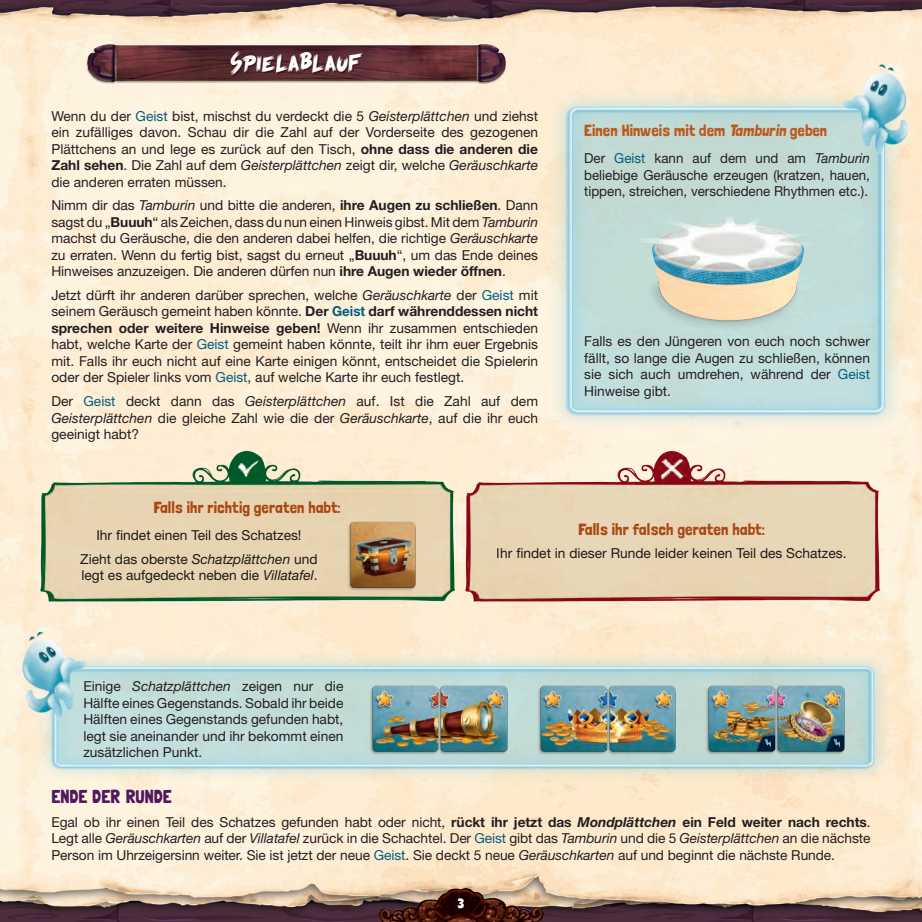
<style>
.page{position:relative;width:922px;height:922px;background:#fff}
.page>*{position:absolute;margin:0;border:0;box-sizing:border-box;transform-origin:0 0}
.t1{font:18.75px "Londrina Solid";color:#4f1a5d}
.t2{font:17.5px "Ariston Comic Demo";color:#fff}
.t3{font:16.38px "Londrina Solid";color:#bb581e}
.t4{font:16.25px "Londrina Solid";color:#bb581e}
.t5{font:13.75px/16.5px "Helvetica Neue LT Std";color:#231f20;text-align:justify}
.t6{font:13.75px "Scream Again";letter-spacing:-.04em;color:#fff}
.s1{color:#005f7d}
.s2{font-style:italic}
.s3{font-weight:700}
.s4{font-weight:700;color:#005f7d}
.s5{font-weight:700;font-style:italic}
</style>
<div class="page">
<img style="left:0;top:0;width:921px;height:921px">
<img style="left:0;top:161px;width:59px;height:760px">
<img style="left:79px;top:36px;width:436px;height:54px">
<div style="left:232px;top:52px;width:132px;height:24px;background:#3b0f1a;opacity:.75"></div>
<img style="left:31px;top:445px;width:425px;height:164px">
<img style="left:456px;top:445px;width:434px;height:164px">
<img style="left:344px;top:515px;width:78px;height:78px">
<img style="left:542px;top:89px;width:368px;height:342px">
<img style="left:817px;top:49px;width:104px;height:126px">
<img style="left:31px;top:647px;width:864px;height:139px">
<img style="left:366px;top:679px;width:68px;height:78px">
<img style="left:534px;top:679px;width:69px;height:78px">
<img style="left:702px;top:679px;width:69px;height:78px">
<img style="left:434px;top:679px;width:79px;height:78px">
<img style="left:603px;top:679px;width:78px;height:78px">
<img style="left:771px;top:679px;width:78px;height:78px">
<img style="left:0;top:606px;width:120px;height:140px">
<img style="left:617px;top:215px;width:217px;height:130px">
<img style="left:374px;top:882px;width:177px;height:39px">
<p class="t6" style="left:230px;top:55px;width:134px">Spielablauf</p>
<p class="t5" style="left:51px;top:107px;width:488px">Wenn du der <span class="s1">Geist</span> bist, mischst du verdeckt die 5 <span class="s2">Geisterplättchen</span> und ziehst ein zufälliges davon. Schau dir die Zahl auf der Vorderseite des gezogenen Plättchens an und lege es zurück auf den Tisch, <span class="s3">ohne dass die anderen die Zahl sehen</span>. Die Zahl auf dem <span class="s2">Geisterplättchen</span> zeigt dir, welche <span class="s2">Geräuschkarte </span>die anderen erraten müssen.</p>
<p class="t5" style="left:51px;top:197px;width:488px">Nimm dir das <span class="s2">Tamburin</span> und bitte die anderen, <span class="s3">ihre Augen zu schließen</span>. Dann sagst du „<span class="s3">Buuuh</span>“ als Zeichen, dass du nun einen Hinweis gibst. Mit dem <span class="s2">Tamburin </span>machst du Geräusche, die den anderen dabei helfen, die richtige <span class="s2">Geräuschkarte </span>zu erraten. Wenn du fertig bist, sagst du erneut „<span class="s3">Buuuh</span>“, um das Ende deines Hinweises anzuzeigen. Die anderen dürfen nun <span class="s3">ihre Augen wieder öffnen</span>.</p>
<p class="t5" style="left:51px;top:286px;width:488px">Jetzt dürft ihr anderen darüber sprechen, welche <span class="s2">Geräuschkarte</span> der <span class="s1">Geist</span> mit seinem Geräusch gemeint haben könnte. <span class="s3">Der</span> <span class="s4">Geist</span> <span class="s3">darf währenddessen nicht sprechen oder weitere Hinweise geben!</span> Wenn ihr zusammen entschieden habt, welche Karte der <span class="s1">Geist</span> gemeint haben könnte, teilt ihr ihm euer Ergebnis mit. Falls ihr euch nicht auf eine Karte einigen könnt, entscheidet die Spielerin oder der Spieler links vom <span class="s1">Geist</span>, auf welche Karte ihr euch festlegt.</p>
<p class="t5" style="left:51px;top:392px;width:488px">Der <span class="s1">Geist</span> deckt dann das <span class="s2">Geisterplättchen</span> auf. Ist die Zahl auf dem <span class="s2">Geisterplättchen</span> die gleiche Zahl wie die der <span class="s2">Geräuschkarte</span>, auf die ihr euch geeinigt habt?</p>
<p class="t4" style="left:584px;top:121px;width:244px">Einen Hinweis mit dem Tamburin geben</p>
<p class="t5" style="left:584px;top:150px;width:287px">Der <span class="s1">Geist</span> kann auf dem und am <span class="s2">Tamburin </span>beliebige Geräusche erzeugen (kratzen, hauen, tippen, streichen, verschiedene Rhythmen etc.).</p>
<p class="t5" style="left:584px;top:332px;width:287px">Falls es den Jüngeren von euch noch schwer fällt, so lange die Augen zu schließen, können sie sich auch umdrehen, während der <span class="s1">Geist </span>Hinweise gibt.</p>
<p class="t4" style="left:154px;top:497px;width:188px">Falls ihr richtig geraten habt:</p>
<p class="t5" style="left:80px;top:523px;width:239px;line-height:23.8px;text-align:center">Ihr findet einen Teil des Schatzes!<br>Zieht das oberste <span class="s2">Schatzplättchen</span> und</p>
<p class="t5" style="left:81px;top:567px;width:238px">legt es aufgedeckt neben die <span class="s2">Villatafel</span>.</p>
<p class="t5" style="left:83px;top:677px;width:261px">Einige <span class="s2">Schatzplättchen</span> zeigen nur die Hälfte eines Gegenstands. Sobald ihr beide Hälften eines Gegenstands gefunden habt, legt sie aneinander und ihr bekommt einen zusätzlichen Punkt.</p>
<p class="t3" style="left:578px;top:519px;width:188px">Falls ihr falsch geraten habt:</p>
<p class="t5" style="left:496px;top:545px;width:351px">Ihr findet in dieser Runde leider keinen Teil des Schatzes.</p>
<h1 class="t1" style="left:51px;top:785px;width:122px">ENDE DER RUNDE</h1>
<p class="t5" style="left:51px;top:813px;width:820px">Egal ob ihr einen Teil des Schatzes gefunden habt oder nicht, <span class="s3">rückt ihr jetzt das</span> <span class="s5">Mondplättchen</span> <span class="s3">ein Feld weiter nach rechts</span>.<br>Legt alle <span class="s2">Geräuschkarten</span> auf der <span class="s2">Villatafel</span> zurück in die Schachtel. Der <span class="s1">Geist</span> gibt das <span class="s2">Tamburin</span> und die 5 <span class="s2">Geisterplättchen</span> an die nächste Person im Uhrzeigersinn weiter. Sie ist jetzt der neue <span class="s1">Geist</span>. Sie deckt 5 neue <span class="s2">Geräuschkarten</span> auf und beginnt die nächste Runde.</p>
<p class="t2" style="left:457px;top:894px;width:8px">3</p>
</div>
